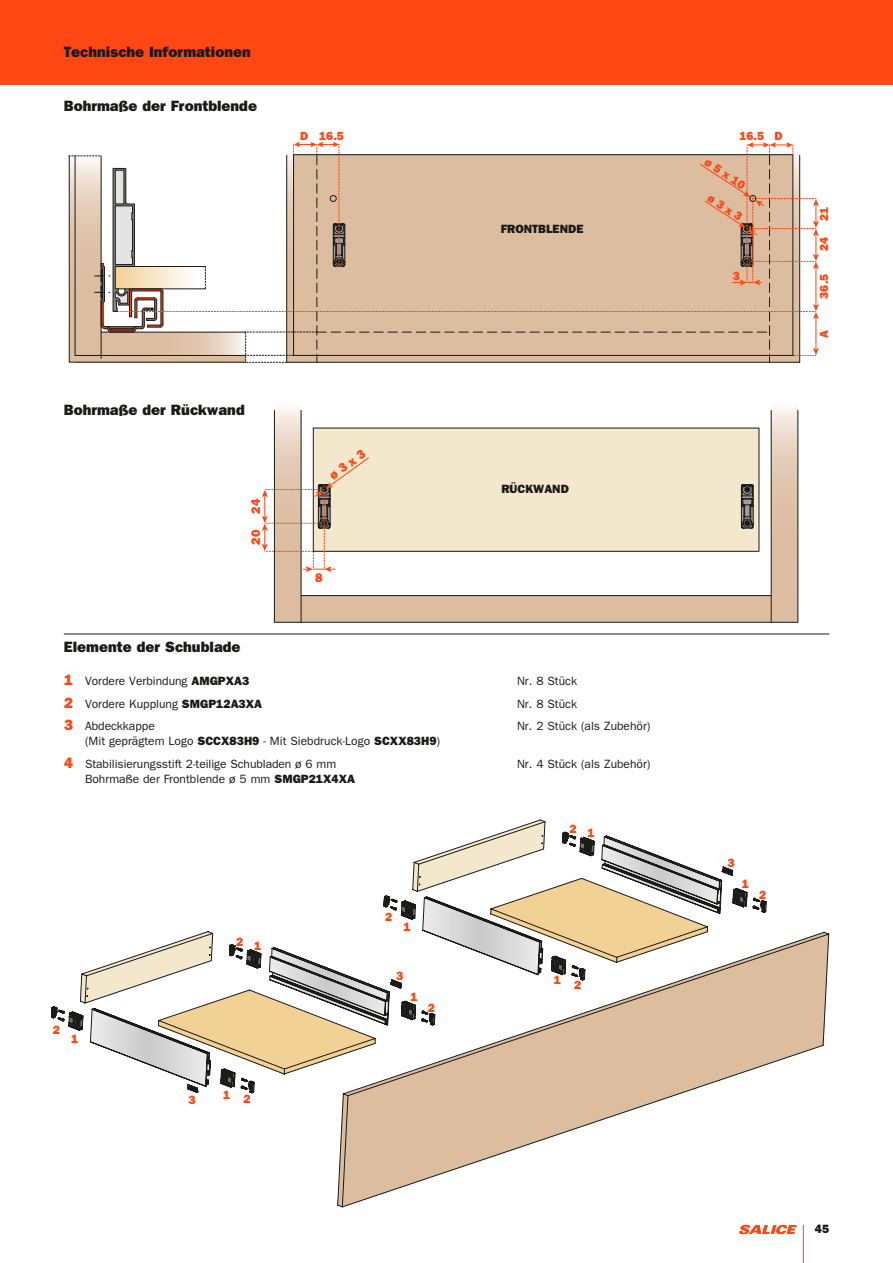
<style>
.page{position:relative;width:893px;height:1263px;background:#fff}
.page>*{position:absolute;margin:0;border:0;box-sizing:border-box;transform-origin:0 0}
.t1{font:15px "ITC Franklin Gothic Std Hvy";color:#1a1a18}
.t2{font:12.6px "ITC Franklin Gothic Std Hvy";color:#ff4713}
.t3{font:12px/22.5px "ITC Franklin Gothic Std";color:#1a1a18}
.t4{font:12px "ITC Franklin Gothic Std Hvy";color:#1a1a18}
.t5{font:12px "ITC Franklin Gothic Std Hvy";color:#ff4713}
.t6{font:11.85px "ITC Franklin Gothic Std Hvy";color:#ff4713}
.s1{font-family:"ITC Franklin Gothic Std Hvy";font-size:15px;color:#ff4713}
.s2{font-family:"ITC Franklin Gothic Std Hvy"}
</style>
<div class="page">
<div style="left:0;top:0;width:893px;height:85px;background:#ff4713"></div>
<svg style="left:337px;top:931px;width:492px;height:276px"></svg>
<svg style="left:51px;top:820px;width:716px;height:274px"></svg>
<hr style="left:64px;top:634px;width:765px;height:1px;background:#1a1a18">
<svg style="left:69px;top:142px;width:750px;height:221px"></svg>
<div style="left:313px;top:428px;width:446px;height:123px;background:#f3e7cd"></div>
<svg style="left:275px;top:408px;width:26px;height:214px"></svg>
<svg style="left:771px;top:408px;width:27px;height:214px"></svg>
<div style="left:301px;top:595px;width:470px;height:27px;background:#dcbda0"></div>
<hr style="left:313px;top:428px;width:1px;height:123px;background:#1a1a18">
<hr style="left:313px;top:551px;width:446px;height:1px;background:#1a1a18">
<hr style="left:274px;top:622px;width:524px;height:1px;background:#1a1a18">
<hr style="left:301px;top:595px;width:470px;height:1px;background:#1a1a18">
<hr style="left:301px;top:410px;width:1px;height:212px;background:#1a1a18">
<hr style="left:274px;top:410px;width:1px;height:212px;background:#1a1a18">
<hr style="left:759px;top:428px;width:1px;height:123px;background:#1a1a18">
<hr style="left:771px;top:410px;width:1px;height:212px;background:#1a1a18">
<hr style="left:797px;top:410px;width:1px;height:212px;background:#1a1a18">
<hr style="left:313px;top:428px;width:446px;height:1px;background:#1a1a18">
<svg style="left:740px;top:484px;width:14px;height:45px"></svg>
<svg style="left:262px;top:457px;width:107px;height:115px"></svg>
<hr style="left:803px;top:1225px;width:1px;height:38px;background:#ff4713">
<svg style="left:739px;top:1225px;width:58px;height:9px"></svg>
<p class="t1" style="left:64px;top:43px;width:189px">Technische Informationen</p>
<p class="t1" style="left:64px;top:97px;width:195px">Bohrmaße der Frontblende</p>
<p class="t6" style="left:300px;top:129px;width:45px">D 16.5</p>
<p class="t6" style="left:739px;top:129px;width:45px">16.5 D</p>
<p class="t6" style="left:709px;top:155px;width:47px;rotate:33deg">ø 5 x 10</p>
<p class="t4" style="left:501px;top:221px;width:84px">FRONTBLENDE</p>
<p class="t6" style="left:712px;top:191px;width:40px;rotate:33deg">ø 3 x 3</p>
<p class="t6" style="left:733px;top:269px;width:9px">3</p>
<p class="t1" style="left:64px;top:401px;width:182px">Bohrmaße der Rückwand</p>
<p class="t2" style="left:248px;top:514px;width:17px;rotate:-90deg">24</p>
<p class="t2" style="left:248px;top:545px;width:17px;rotate:-90deg">20</p>
<p class="t1" style="left:64px;top:638px;width:178px">Elemente der Schublade</p>
<p class="t2" style="left:326px;top:470px;width:43px;rotate:-36deg">ø 3 x 3</p>
<p class="t2" style="left:315px;top:570px;width:9px">8</p>
<p class="t4" style="left:501px;top:481px;width:69px">RÜCKWAND</p>
<p class="t3" style="left:64px;top:670px;width:187px"><span class="s1">1</span> Vordere Verbindung <span class="s2">AMGPXA3</span></p>
<p class="t3" style="left:517px;top:670px;width:61px">Nr. 8 Stück</p>
<p class="t3" style="left:64px;top:692px;width:200px"><span class="s1">2</span> Vordere Kupplung <span class="s2">SMGP12A3XA</span></p>
<p class="t3" style="left:517px;top:692px;width:61px">Nr. 8 Stück</p>
<p class="t3" style="left:64px;top:715px;width:92px"><span class="s1">3</span> Abdeckkappe</p>
<p class="t3" style="left:517px;top:715px;width:135px">Nr. 2 Stück (als Zubehör)</p>
<p class="t3" style="left:64px;top:730px;width:378px;text-indent:21px">(Mit geprägtem Logo <span class="s2">SCCX83H9</span> - Mit Siebdruck-Logo <span class="s2">SCXX83H9</span>)<br><span class="s1">4</span> Stabilisierungsstift 2-teilige Schubladen ø 6 mm</p>
<p class="t3" style="left:517px;top:752px;width:135px">Nr. 4 Stück (als Zubehör)</p>
<p class="t3" style="left:85px;top:767px;width:272px">Bohrmaße der Frontblende ø 5 mm <span class="s2">SMGP21X4XA</span></p>
<p class="t5" style="left:53px;top:1022px;width:9px">2</p>
<p class="t5" style="left:71px;top:1032px;width:9px">1</p>
<p class="t5" style="left:236px;top:934px;width:9px">2</p>
<p class="t5" style="left:254px;top:938px;width:9px">1</p>
<p class="t5" style="left:188px;top:1093px;width:9px">3</p>
<p class="t5" style="left:223px;top:1090px;width:29px">1 2</p>
<p class="t5" style="left:385px;top:910px;width:9px">2</p>
<p class="t5" style="left:404px;top:920px;width:9px">1</p>
<p class="t5" style="left:396px;top:968px;width:9px">3</p>
<p class="t5" style="left:410px;top:990px;width:9px">1</p>
<p class="t5" style="left:428px;top:1000px;width:9px">2</p>
<p class="t5" style="left:569px;top:822px;width:9px">2</p>
<p class="t5" style="left:587px;top:826px;width:9px">1</p>
<p class="t5" style="left:554px;top:975px;width:29px">1 2</p>
<p class="t5" style="left:727px;top:856px;width:9px">3</p>
<p class="t5" style="left:742px;top:877px;width:9px">1</p>
<p class="t5" style="left:759px;top:888px;width:9px">2</p>
<p class="t6" style="left:817px;top:221px;width:16px;rotate:-90deg">21</p>
<p class="t6" style="left:817px;top:251px;width:16px;rotate:-90deg">24</p>
<p class="t6" style="left:817px;top:299px;width:26px;rotate:-90deg">36.5</p>
<p class="t6" style="left:817px;top:338px;width:9px;rotate:-90deg">A</p>
<p class="t4" style="left:815px;top:1222px;width:16px">45</p>
</div>
